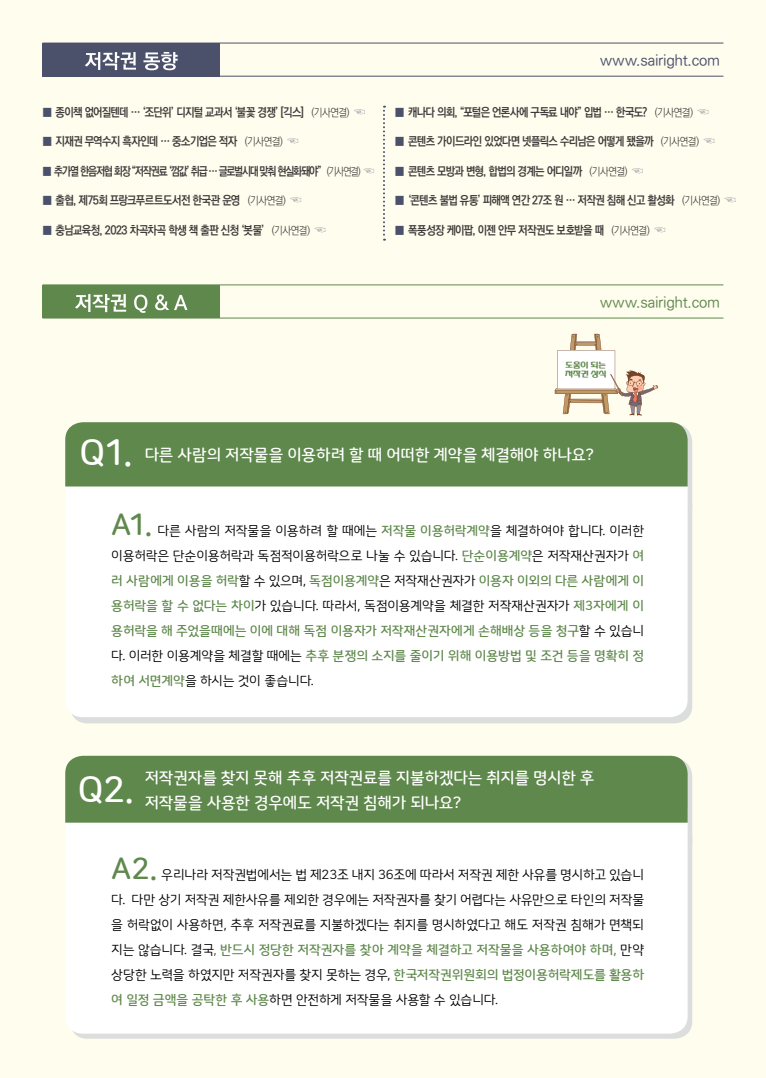
<style>
.page{position:relative;width:766px;height:1078px;background:#fff}
.page>*{position:absolute;margin:0;border:0;box-sizing:border-box;transform-origin:0 0}
.t1{font:36px "Nanum Square Round B";color:#fff}
.t2{font:30px "Nanum Square Round B";color:#5f884c}
.t3{font:16px/25px "Nanum Square Round B";letter-spacing:-.015em;color:#fff}
.t4{font:500 15px "Ko Pub Dotum";letter-spacing:-.015em;color:#5f884c}
.t5{font:500 15px "Ko Pub Dotum";letter-spacing:-.015em;color:#4b516b}
.t6{font:13px/25px "Nanum Square Round R";letter-spacing:-.02em;color:#000;text-align:right}
.t7{font:13px/25px "Nanum Square Round B";letter-spacing:-.01em;color:#5f884c}
.t8{font:700 12px "Ko Pub Dotum";letter-spacing:-.06em;color:#3e3a3a;scale:.9 1}
.t9{font:700 12px "Ko Pub Dotum";letter-spacing:-.105em;color:#3e3a3a;scale:.86 1}
.t10{font:8.1px/9.8px "H Ydnk B";letter-spacing:-.045em;color:#5f884c}
.s1{font-weight:500;color:#4b516b}
.s2{font-weight:300;font-size:11px}
.s3{font-family:"Malgun Gothic";font-weight:400;font-size:13px;color:#4b516b}
.s4{font-family:"Nanum Square Round B";color:#5f884c}
.s5{font-family:"Nanum Square Round R";color:#000}
.s6{font-family:"Nanum Square Round L";color:#000}
</style>
<div class="page">
<div style="left:0;top:0;width:765px;height:1077px;background:#fffdee"></div>
<hr style="left:43px;top:284px;width:680px;height:1px;background:#5f884c">
<svg style="left:43px;top:285px;width:177px;height:32px;background:#70945f"></svg>
<hr style="left:43px;top:317px;width:680px;height:1px;background:#5f884c">
<svg style="left:554px;top:334px;width:104px;height:81px"></svg>
<div style="left:74px;top:509px;width:618px;height:214px;background:#dcdddd"></div>
<svg style="left:74px;top:845px;width:618px;height:193px;fill:#dcdddd"></svg>
<div style="left:65px;top:486px;width:622px;height:231px;background:#fff"></div>
<div style="left:65px;top:422px;width:622px;height:64px;background:#5f884c"></div>
<div style="left:65px;top:822px;width:622px;height:211px;background:#fff"></div>
<div style="left:65px;top:755px;width:622px;height:67px;background:#5f884c"></div>
<svg style="left:43px;top:44px;width:177px;height:32px;background:#5e647b"></svg>
<hr style="left:43px;top:43px;width:680px;height:1px;background:#4b516b">
<hr style="left:43px;top:76px;width:680px;height:1px;background:#4b516b">
<svg style="left:383px;top:106px;width:2px;height:134px"></svg>
<p class="t5" style="left:600px;top:53px;width:122px">www.sairight.com</p>
<p class="t8" style="left:43px;top:106px;width:360px"><span class="s1">■</span> 종이책 없어질텐데 … ‘조단위’ 디지털 교과서 ‘불꽃 경쟁’ [긱스] <span class="s2">(기사연결)</span> <span class="s3">☜</span></p>
<p class="t8" style="left:395px;top:106px;width:350px"><span class="s1">■</span> 캐나다 의회, “포털은 언론사에 구독료 내야” 입법 … 한국도? <span class="s2">(기사연결)</span> <span class="s3">☜</span></p>
<p class="t8" style="left:395px;top:135px;width:357px"><span class="s1">■</span> 콘텐츠 가이드라인 있었다면 넷플릭스 수리남은 어떻게 됐을까 <span class="s2">(기사연결)</span> <span class="s3">☜</span></p>
<p class="t8" style="left:43px;top:135px;width:286px"><span class="s1">■</span> 지재권 무역수지 흑자인데 … 중소기업은 적자 <span class="s2">(기사연결)</span> <span class="s3">☜</span></p>
<p class="t9" style="left:43px;top:165px;width:387px"><span class="s1">■</span> 추가열 한음저협 회장 “저작권료 ‘껌값’ 취급 … 글로벌시대 맞춰 현실화돼야” <span class="s2">(기사연결)</span> <span class="s3">☜</span></p>
<p class="t8" style="left:43px;top:194px;width:289px"><span class="s1">■</span> 출협, 제75회 프랑크푸르트도서전 한국관 운영 <span class="s2">(기사연결)</span> <span class="s3">☜</span></p>
<p class="t8" style="left:43px;top:224px;width:316px"><span class="s1">■</span> 충남교육청, 2023 차곡차곡 학생 책 출판 신청 ‘봇물’ <span class="s2">(기사연결)</span> <span class="s3">☜</span></p>
<p class="t8" style="left:395px;top:165px;width:278px"><span class="s1">■</span> 콘텐츠 모방과 변형, 합법의 경계는 어디일까 <span class="s2">(기사연결)</span> <span class="s3">☜</span></p>
<p class="t8" style="left:395px;top:194px;width:380px"><span class="s1">■</span> ‘콘텐츠 불법 유통’ 피해액 연간 27조 원 … 저작권 침해 신고 활성화 <span class="s2">(기사연결)</span> <span class="s3">☜</span></p>
<p class="t8" style="left:395px;top:224px;width:302px"><span class="s1">■</span> 폭풍성장 케이팝, 이젠 안무 저작권도 보호받을 때 <span class="s2">(기사연결)</span> <span class="s3">☜</span></p>
<p class="t4" style="left:600px;top:295px;width:122px">www.sairight.com</p>
<p class="t10" style="left:565px;top:360px;width:43px">도움이 되는 저작권 상식</p>
<h1 class="t1" style="left:79px;top:433px;width:54px">Q1.</h1>
<p class="t3" style="left:145px;top:442px;width:450px">다른 사람의 저작물을 이용하려 할 때 어떠한 계약을 체결해야 하나요?</p>
<h2 class="t2" style="left:111px;top:508px;width:42px">A1.</h2>
<p class="t6" style="left:111px;top:518px;width:534px">다른 사람의 저작물을 이용하려 할 때에는 <span class="s4">저작물 이용허락계약</span>을 체결하여야 합니다. 이러한 이용허락은 단순이용허락과 독점적이용허락으로 나눌 수 있습니다. <span class="s4">단순이용계약</span>은 저작재산권자가 <span class="s4">여</span></p>
<p class="t7" style="left:111px;top:568px;width:534px">러 사람에게 이용을 허락<span class="s5">할 수 있으며,</span> 독점이용계약<span class="s5">은 저작재산권자가</span> 이용자 이외의 다른 사람에게 이</p>
<p class="t6" style="left:111px;top:593px;width:534px"><span class="s4">용허락을 할 수 없다는 차이</span>가 있습니다. 따라서, 독점이용계약을 체결한 저작재산권자가 <span class="s4">제3자에게 이</span></p>
<p class="t7" style="left:111px;top:618px;width:534px">용허락을 해 주었을때에는 이에 대해 독점 이용자가 저작재산권자에게 손해배상 등을 청구<span class="s5">할 수 있습니 다. 이러한 이용계약을 체결할 때에는</span> 추후 분쟁의 소지를 줄이기 위해 이용방법 및 조건 등을 명확히 정</p>
<p class="t6" style="left:111px;top:668px;width:204px"><span class="s4">하여 서면계약</span>을 하시는 것이 좋습니다.</p>
<h1 class="t1" style="left:78px;top:769px;width:57px">Q2.</h1>
<p class="t3" style="left:145px;top:765px;width:451px">저작권자를 찾지 못해 추후 저작권료를 지불하겠다는 취지를 명시한 후 저작물을 사용한 경우에도 저작권 침해가 되나요?</p>
<h2 class="t2" style="left:111px;top:852px;width:47px">A2.</h2>
<p class="t6" style="left:111px;top:862px;width:534px;text-align:justify;text-indent:50px">우리나라 저작권법에서는 법 제23조 내지 36조에 따라서 저작권 제한 사유를 명시하고 있습니 다. 다만 상기 저작권 제한사유를 제외한 경우에는 저작권자를 찾기 어렵다는 사유만으로 타인의 저작물 을 허락없이 사용하면, 추후 저작권료를 지불하겠다는 취지를 명시하였다고 해도 저작권 침해가 면책되</p>
<p class="t7" style="left:111px;top:937px;width:534px"><span class="s5">지는 않습니다. 결국</span><span class="s6">,</span> 반드시 정당한 저작권자를 찾아 계약을 체결하고 저작물을 사용하여야 하며, <span class="s5">만약</span></p>
<p class="t6" style="left:111px;top:962px;width:534px;text-align:left">상당한 노력을 하였지만 저작권자를 찾지 못하는 경우, <span class="s4">한국저작권위원회의 법정이용허락제도를 활용하 여 일정 금액을 공탁한 후 사용</span>하면 안전하게 저작물을 사용할 수 있습니다.</p>
</div>
